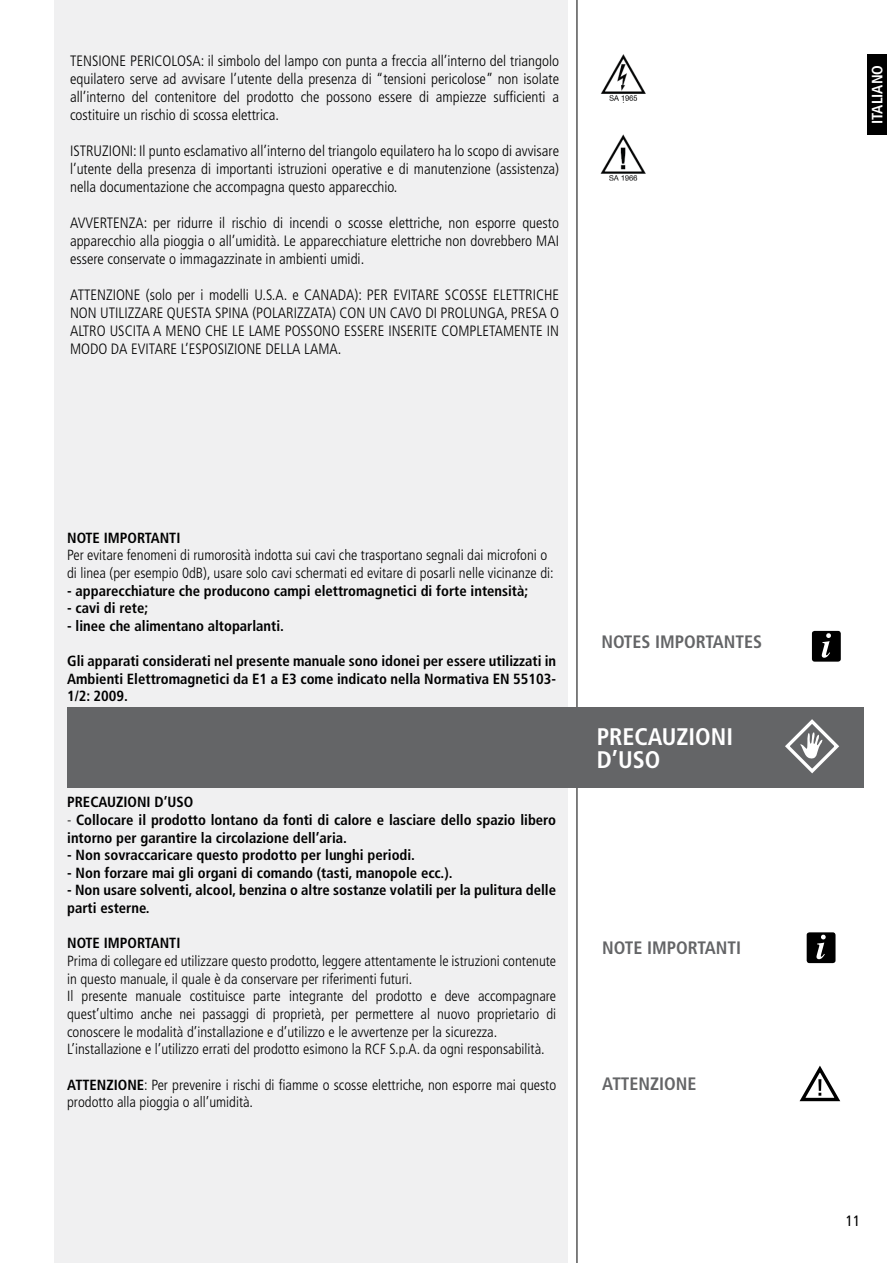
<style>
.page{position:relative;width:893px;height:1263px;background:#fff}
.page>*{position:absolute;margin:0;border:0;box-sizing:border-box;transform-origin:0 0}
.t1{font:700 condensed 24px/22.5px "Frutiger LT Std";color:#fff}
.t2{font:700 condensed 18px "Frutiger LT Std";color:#646567}
.t3{font:300 condensed 15px/18px "Frutiger LT Std";color:#000;text-align:justify}
.t4{font:700 condensed 15px "Frutiger LT Std";color:#fff}
.t5{font:condensed 15px "Frutiger LT Std";color:#000}
.t6{font:300 condensed 14.7px/17.7px "Frutiger LT Std";color:#000}
.t7{font:700 condensed 14.7px/17.7px "Frutiger LT Std";color:#000}
.s1{font-weight:300}
.s2{font-weight:700}
</style>
<div class="page">
<div style="left:54px;top:0;width:514px;height:1263px;background:#f0f0f1"></div>
<hr style="left:577px;top:0;width:1px;height:1263px;background:#000">
<div style="left:867px;top:54px;width:20px;height:81px;background:#000"></div>
<div style="left:807px;top:932px;width:28px;height:31px;background:#000;border-radius:3px"></div>
<svg style="left:816px;top:935px;width:10px;height:24px"></svg>
<svg style="left:799px;top:1065px;width:42px;height:37px"></svg>
<div style="left:67px;top:707px;width:797px;height:81px;background:#646567"></div>
<svg style="left:785px;top:719px;width:54px;height:55px"></svg>
<img style="left:600px;top:55px;width:46px;height:48px">
<img style="left:600px;top:135px;width:46px;height:46px">
<div style="left:812px;top:631px;width:29px;height:31px;background:#000;border-radius:3px"></div>
<svg style="left:822px;top:633px;width:9px;height:25px"></svg>
<p class="t3" style="left:70px;top:52px;width:491px">TENSIONE PERICOLOSA: il simbolo del lampo con punta a freccia all’interno del triangolo equilatero serve ad avvisare l’utente della presenza di “tensioni pericolose” non isolate all’interno del contenitore del prodotto che possono essere di ampiezze sufficienti a costituire un rischio di scossa elettrica.</p>
<p class="t3" style="left:70px;top:142px;width:491px">ISTRUZIONI: Il punto esclamativo all’interno del triangolo equilatero ha lo scopo di avvisare l’utente della presenza di importanti istruzioni operative e di manutenzione (assistenza) nella documentazione che accompagna questo apparecchio.</p>
<p class="t3" style="left:70px;top:214px;width:490px">AVVERTENZA: per ridurre il rischio di incendi o scosse elettriche, non esporre questo apparecchio alla pioggia o all’umidità. Le apparecchiature elettriche non dovrebbero MAI essere conservate o immagazzinate in ambienti umidi.</p>
<p class="t3" style="left:70px;top:286px;width:490px">ATTENZIONE (solo per i modelli U.S.A. e CANADA): PER EVITARE SCOSSE ELETTRICHE NON UTILIZZARE QUESTA SPINA (POLARIZZATA) CON UN CAVO DI PROLUNGA, PRESA O ALTRO USCITA A MENO CHE LE LAME POSSONO ESSERE INSERITE COMPLETAMENTE IN MODO DA EVITARE L’ESPOSIZIONE DELLA LAMA.</p>
<p class="t7" style="left:67px;top:529px;width:115px">NOTE IMPORTANTI</p>
<p class="t6" style="left:67px;top:546px;width:488px">Per evitare fenomeni di rumorosità indotta sui cavi che trasportano segnali dai microfoni o di linea (per esempio 0dB), usare solo cavi schermati ed evitare di posarli nelle vicinanze di:</p>
<p class="t7" style="left:67px;top:582px;width:463px">- apparecchiature che producono campi elettromagnetici di forte intensità;</p>
<p class="t7" style="left:67px;top:599px;width:83px">- cavi di rete;</p>
<p class="t7" style="left:67px;top:617px;width:218px">- linee che alimentano altoparlanti.</p>
<p class="t7" style="left:67px;top:652px;width:490px;text-align:justify">Gli apparati considerati nel presente manuale sono idonei per essere utilizzati in Ambienti Elettromagnetici da E1 a E3 come indicato nella Normativa EN 55103- 1/2: 2009.</p>
<p class="t7" style="left:67px;top:793px;width:128px">PRECAUZIONI D’USO</p>
<p class="t7" style="left:67px;top:811px;width:490px"><span class="s1">-</span> Collocare il prodotto lontano da fonti di calore e lasciare dello spazio libero intorno per garantire la circolazione dell’aria.</p>
<p class="t7" style="left:67px;top:846px;width:349px">- Non sovraccaricare questo prodotto per lunghi periodi.</p>
<p class="t7" style="left:67px;top:864px;width:387px">- Non forzare mai gli organi di comando (tasti, manopole ecc.).</p>
<p class="t7" style="left:67px;top:881px;width:490px">- Non usare solventi, alcool, benzina o altre sostanze volatili per la pulitura delle parti esterne.</p>
<p class="t7" style="left:67px;top:934px;width:115px">NOTE IMPORTANTI</p>
<p class="t6" style="left:67px;top:952px;width:490px">Prima di collegare ed utilizzare questo prodotto, leggere attentamente le istruzioni contenute in questo manuale, il quale è da conservare per riferimenti futuri.<br>Il presente manuale costituisce parte integrante del prodotto e deve accompagnare quest’ultimo anche nei passaggi di proprietà, per permettere al nuovo proprietario di conoscere le modalità d’installazione e d’utilizzo e le avvertenze per la sicurezza.<br>L’installazione e l’utilizzo errati del prodotto esimono la RCF S.p.A. da ogni responsabilità.</p>
<p class="t6" style="left:67px;top:1076px;width:490px"><span class="s2">ATTENZIONE</span>: Per prevenire i rischi di fiamme o scosse elettriche, non esporre mai questo prodotto alla pioggia o all’umidità.</p>
<p class="t2" style="left:601px;top:631px;width:162px">NOTES IMPORTANTES</p>
<h1 class="t1" style="left:597px;top:726px;width:138px">PRECAUZIONI<br>D’USO</h1>
<p class="t2" style="left:602px;top:937px;width:140px">NOTE IMPORTANTI</p>
<p class="t2" style="left:602px;top:1073px;width:96px">ATTENZIONE</p>
<p class="t4" style="left:868px;top:124px;width:60px;rotate:-90deg">ITALIANO</p>
<p class="t5" style="left:846px;top:1211px;width:16px">11</p>
</div>
